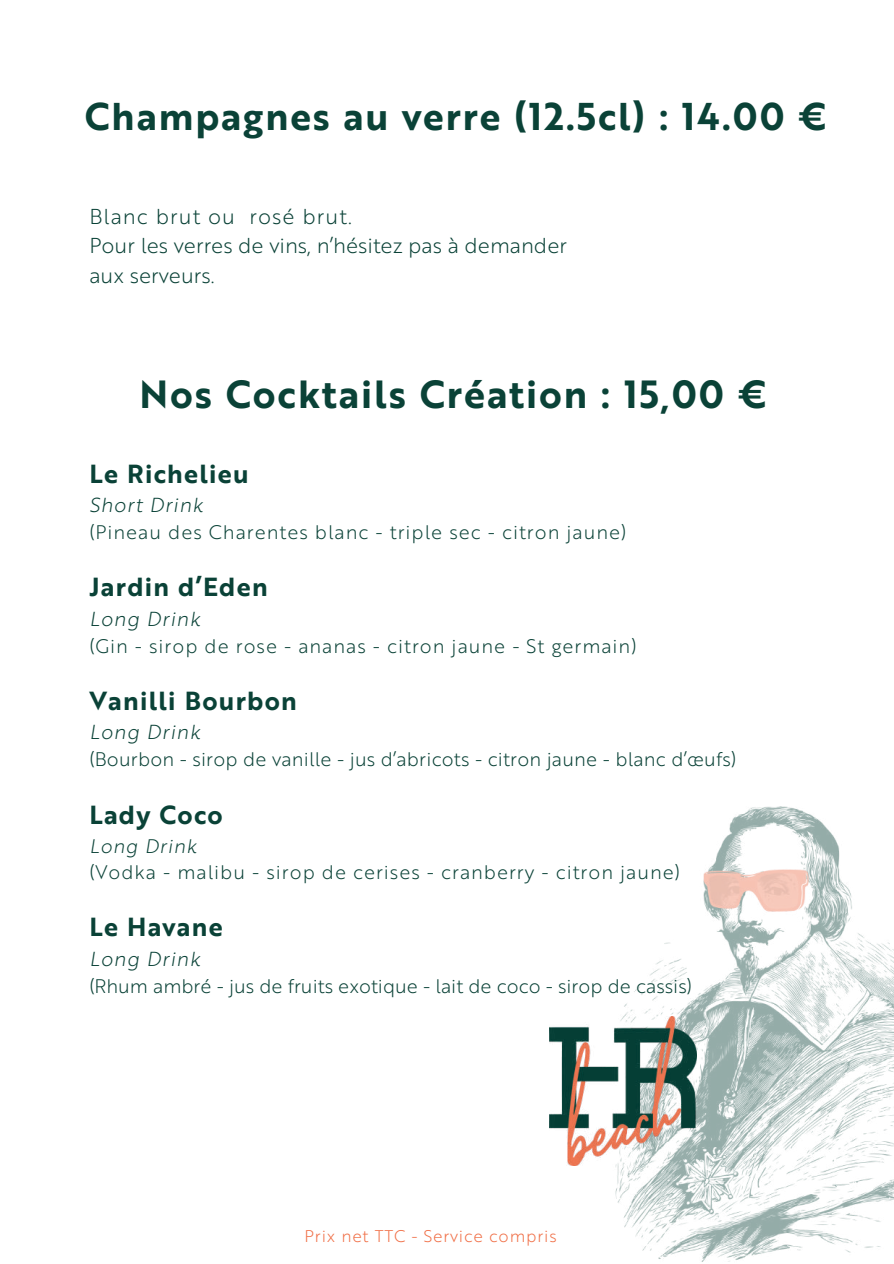
<style>
.page{position:relative;width:894px;height:1264px;background:#fff}
.page>*{position:absolute;margin:0;border:0;box-sizing:border-box;transform-origin:0 0}
.t1{font:700 38.25px "Brother 1816";letter-spacing:.05em;color:#0a4237}
.t2{font:700 37.65px "Brother 1816";letter-spacing:.05em;color:#0a4237}
.t3{font:700 25.5px "Brother 1816";letter-spacing:.05em;color:#0a4237}
.t4{font:300 21px/29.2px "Brother 1816";color:#0a4237}
.t5{font:italic 300 19.65px "Brother 1816";letter-spacing:.05em;color:#0a4237}
.t6{font:300 19.05px "Brother 1816";letter-spacing:.05em;color:#0a4237}
.t7{font:300 19.05px "Brother 1816";letter-spacing:.01em;color:#0a4237}
.t8{font:300 19.05px "Brother 1816";color:#0a4237}
.t9{font:italic 300 19.05px "Brother 1816";letter-spacing:.05em;color:#0a4237}
.t10{font:300 16.5px "Brother 1816";letter-spacing:.05em;color:#f06e45}
</style>
<div class="page">
<img style="left:615px;top:806px;width:278px;height:456px">
<img style="left:549px;top:1016px;width:147px;height:149px">
<h2 class="t2" style="left:85px;top:87px;width:744px">Champagnes au verre (12.5cl) : 14.00 €</h2>
<p class="t4" style="left:89px;top:201px;width:479px">Blanc brut ou rosé brut.<br>Pour les verres de vins, n’hésitez pas à demander aux serveurs.</p>
<h1 class="t1" style="left:139px;top:365px;width:629px">Nos Cocktails Création : 15,00 €</h1>
<h3 class="t3" style="left:89px;top:454px;width:161px">Le Richelieu</h3>
<p class="t5" style="left:89px;top:490px;width:115px">Short Drink</p>
<p class="t6" style="left:89px;top:518px;width:538px">(Pineau des Charentes blanc - triple sec - citron jaune)</p>
<h3 class="t3" style="left:89px;top:568px;width:180px">Jardin d’Eden</h3>
<p class="t5" style="left:89px;top:604px;width:112px">Long Drink</p>
<p class="t6" style="left:89px;top:632px;width:548px">(Gin - sirop de rose - ananas - citron jaune - St germain)</p>
<h3 class="t3" style="left:89px;top:681px;width:209px">Vanilli Bourbon</h3>
<p class="t5" style="left:89px;top:718px;width:112px">Long Drink</p>
<p class="t7" style="left:89px;top:745px;width:648px">(Bourbon - sirop de vanille - jus d’abricots - citron jaune - blanc d’œufs)</p>
<h3 class="t3" style="left:89px;top:795px;width:135px">Lady Coco</h3>
<p class="t9" style="left:89px;top:832px;width:109px">Long Drink</p>
<p class="t6" style="left:89px;top:858px;width:592px">(Vodka - malibu - sirop de cerises - cranberry - citron jaune)</p>
<h3 class="t3" style="left:89px;top:907px;width:135px">Le Havane</h3>
<p class="t5" style="left:89px;top:944px;width:112px">Long Drink</p>
<p class="t8" style="left:89px;top:971px;width:604px">(Rhum ambré - jus de fruits exotique - lait de coco - sirop de cassis)</p>
<p class="t10" style="left:304px;top:1224px;width:253px">Prix net TTC - Service compris</p>
</div>
